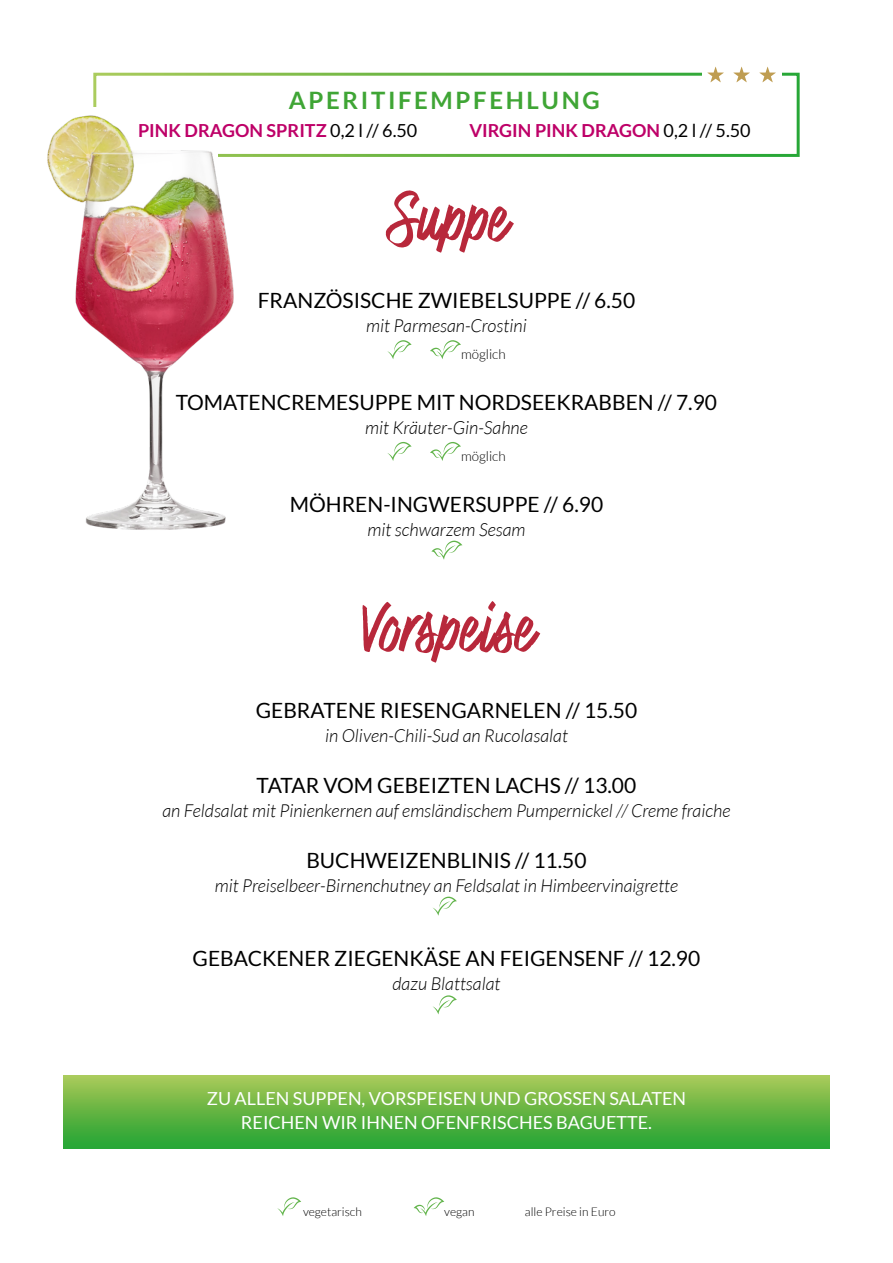
<style>
.page{position:relative;width:893px;height:1263px;background:#fff}
.page>*{position:absolute;margin:0;border:0;box-sizing:border-box;transform-origin:0 0}
.t1{font:61.5px "Highest Praise";letter-spacing:.01em;color:#b8283b}
.t2{font:700 24px "Lato";letter-spacing:.11em;color:#3fa535}
.t3{font:21px "Lato";color:#000}
.t4{font:italic 300 18px "Lato";color:#000}
.t5{font:18px/24px "Lato";color:#fff;text-align:center}
.t6{font:700 18px "Lato";color:#be0068}
.t7{font:300 13.5px "Lato";color:#000}
.t8{font:300 12px "Lato";color:#000}
.s1{font-weight:400;color:#000}
</style>
<div class="page">
<svg style="left:387px;top:340px;width:25px;height:19px"></svg>
<svg style="left:430px;top:340px;width:31px;height:19px"></svg>
<svg style="left:387px;top:442px;width:25px;height:19px"></svg>
<svg style="left:430px;top:442px;width:31px;height:19px"></svg>
<svg style="left:431px;top:541px;width:31px;height:19px"></svg>
<svg style="left:433px;top:897px;width:24px;height:19px"></svg>
<svg style="left:433px;top:995px;width:24px;height:19px"></svg>
<svg style="left:277px;top:1197px;width:24px;height:19px"></svg>
<svg style="left:414px;top:1197px;width:30px;height:19px"></svg>
<div style="left:64px;top:1076px;width:765px;height:72px;background:linear-gradient(to bottom,#a9c856,#23a333)"></div>
<div style="left:93px;top:73px;width:707px;height:84px;border:3px solid #fff"></div>
<div style="left:702px;top:60px;width:79px;height:31px;background:#fff"></div>
<svg style="left:707px;top:67px;width:17px;height:15px"></svg>
<svg style="left:733px;top:67px;width:17px;height:15px"></svg>
<svg style="left:759px;top:67px;width:17px;height:15px"></svg>
<img style="left:47px;top:105px;width:207px;height:425px">
<h2 class="t2" style="left:289px;top:86px;width:312px">APERITIFEMPFEHLUNG</h2>
<p class="t6" style="left:138px;top:120px;width:281px">PINK DRAGON SPRITZ <span class="s1">0,2 l // 6.50</span></p>
<p class="t6" style="left:469px;top:120px;width:283px">VIRGIN PINK DRAGON <span class="s1">0,2 l // 5.50</span></p>
<h1 class="t1" style="left:387px;top:178px;width:120px">Suppe</h1>
<p class="t3" style="left:258px;top:289px;width:379px">FRANZÖSISCHE ZWIEBELSUPPE // 6.50</p>
<p class="t4" style="left:366px;top:316px;width:162px">mit Parmesan-Crostini</p>
<p class="t7" style="left:461px;top:347px;width:46px">möglich</p>
<p class="t3" style="left:176px;top:391px;width:543px">TOMATENCREMESUPPE MIT NORDSEEKRABBEN // 7.90</p>
<p class="t4" style="left:365px;top:418px;width:164px">mit Kräuter-Gin-Sahne</p>
<p class="t7" style="left:461px;top:449px;width:46px">möglich</p>
<p class="t3" style="left:290px;top:492px;width:315px">MÖHREN-INGWERSUPPE // 6.90</p>
<p class="t4" style="left:367px;top:520px;width:159px">mit schwarzem Sesam</p>
<h1 class="t1" style="left:361px;top:588px;width:173px">Vorspeise</h1>
<p class="t3" style="left:256px;top:699px;width:383px">GEBRATENE RIESENGARNELEN // 15.50</p>
<p class="t4" style="left:325px;top:726px;width:244px">in Oliven-Chili-Sud an Rucolasalat</p>
<p class="t3" style="left:257px;top:774px;width:381px">TATAR VOM GEBEIZTEN LACHS // 13.00</p>
<p class="t4" style="left:162px;top:801px;width:569px">an Feldsalat mit Pinienkernen auf emsländischem Pumpernickel // Creme fraiche</p>
<p class="t3" style="left:306px;top:848px;width:282px">BUCHWEIZENBLINIS // 11.50</p>
<p class="t4" style="left:215px;top:876px;width:465px">mit Preiselbeer-Birnenchutney an Feldsalat in Himbeervinaigrette</p>
<p class="t3" style="left:193px;top:947px;width:509px">GEBACKENER ZIEGENKÄSE AN FEIGENSENF // 12.90</p>
<p class="t4" style="left:392px;top:974px;width:110px">dazu Blattsalat</p>
<p class="t5" style="left:207px;top:1087px;width:481px">ZU ALLEN SUPPEN, VORSPEISEN UND GROSSEN SALATEN<br>REICHEN WIR IHNEN OFENFRISCHES BAGUETTE.</p>
<p class="t8" style="left:303px;top:1205px;width:60px">vegetarisch</p>
<p class="t8" style="left:444px;top:1205px;width:32px">vegan</p>
<p class="t8" style="left:525px;top:1205px;width:92px">alle Preise in Euro</p>
</div>
